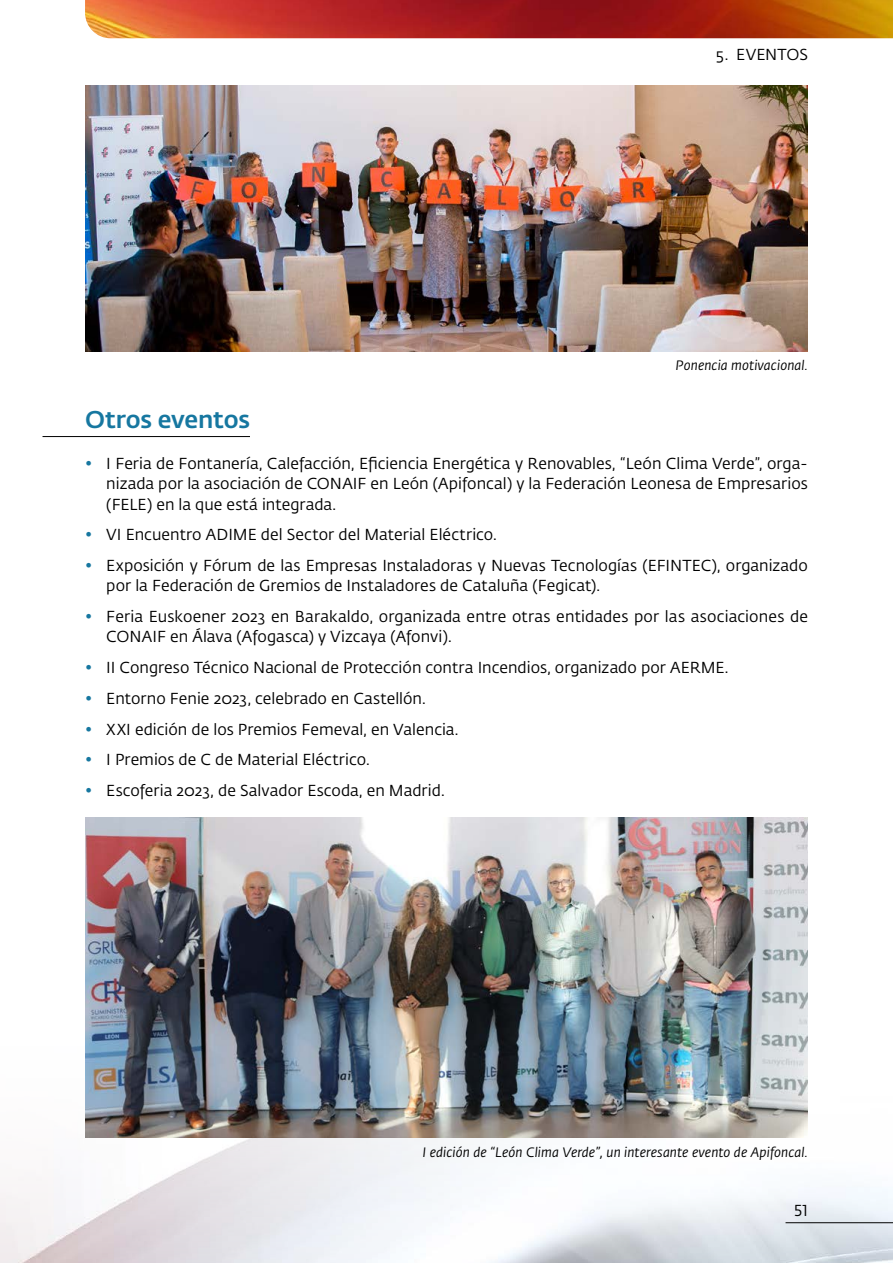
<style>
.page{position:relative;width:893px;height:1263px;background:#fff}
.page>*{position:absolute;margin:0;border:0;box-sizing:border-box;transform-origin:0 0}
.Titulo_1{font:500 24px "Fedra Sans Pro";letter-spacing:-.01em;color:#1677a0}
.t1{font:15.75px/20.2px "Fedra Sans Pro";color:#000}
.Pie_de_foto{font:italic 13.5px "Fedra Sans Pro";letter-spacing:.01em;color:#000}
.s1{color:#1677a0}
</style>
<div class="page">
<img style="left:85px;top:0;width:808px;height:38px">
<hr style="left:43px;top:436px;width:207px;height:1px;background:#000">
<img style="left:85px;top:85px;width:723px;height:266px">
<img style="left:85px;top:817px;width:723px;height:321px">
<hr style="left:785px;top:1222px;width:108px;height:1px;background:#000">
<p class="t1" style="left:716px;top:43px;width:93px">5. EVENTOS</p>
<p class="Pie_de_foto" style="left:676px;top:356px;width:134px">Ponencia motivacional.</p>
<p class="Titulo_1" style="left:85px;top:401px;width:166px">Otros eventos</p>
<p class="t1" style="left:106px;top:453px;width:703px;text-align:justify;text-indent:-21px"><span class="s1">•</span> I Feria de Fontanería, Calefacción, Eficiencia Energética y Renovables, “León Clima Verde”, orga&shy;nizada por la asociación de CONAIF en León (Apifoncal) y la Federación Leonesa de Empresarios (FELE) en la que está integrada.</p>
<p class="t1" style="left:85px;top:524px;width:413px"><span class="s1">•</span> VI Encuentro ADIME del Sector del Material Eléctrico.</p>
<p class="t1" style="left:106px;top:555px;width:703px;text-indent:-21px"><span class="s1">•</span> Exposición y Fórum de las Empresas Instaladoras y Nuevas Tecnologías (EFINTEC), organizado por la Federación de Gremios de Instaladores de Cataluña (Fegicat).</p>
<p class="t1" style="left:106px;top:606px;width:703px;text-indent:-21px"><span class="s1">•</span> Feria Euskoener 2023 en Barakaldo, organizada entre otras entidades por las asociaciones de<br>CONAIF en Álava (Afogasca) y Vizcaya (Afonvi).</p>
<p class="t1" style="left:85px;top:657px;width:645px"><span class="s1">•</span> II Congreso Técnico Nacional de Protección contra Incendios, organizado por AERME.</p>
<p class="t1" style="left:85px;top:688px;width:342px"><span class="s1">•</span> Entorno Fenie 2023, celebrado en Castellón.</p>
<p class="t1" style="left:85px;top:718px;width:375px"><span class="s1">•</span> XXI edición de los Premios Femeval, en Valencia.</p>
<p class="t1" style="left:85px;top:749px;width:286px"><span class="s1">•</span> I Premios de C de Material Eléctrico.</p>
<p class="t1" style="left:85px;top:780px;width:361px"><span class="s1">•</span> Escoferia 2023, de Salvador Escoda, en Madrid.</p>
<p class="Pie_de_foto" style="left:423px;top:1142px;width:387px">I edición de “León Clima Verde”, un interesante evento de Apifoncal.</p>
<p class="t1" style="left:794px;top:1200px;width:15px">51</p>
</div>
